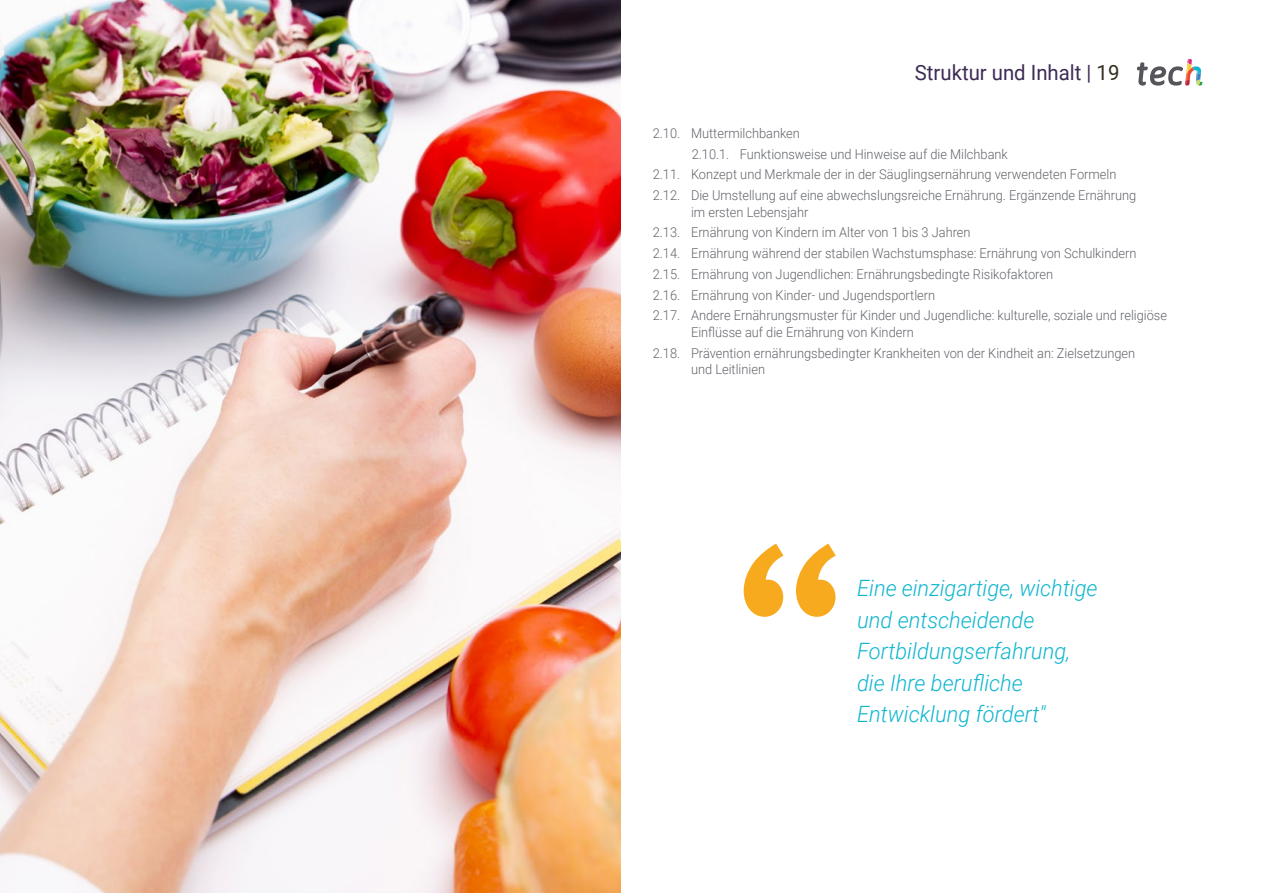
<style>
.page{position:relative;width:1263px;height:893px;background:#fff}
.page>*{position:absolute;margin:0;border:0;box-sizing:border-box;transform-origin:0 0}
.t1{font:italic 300 22.5px/31.5px "Roboto";color:#0fb6cf}
.t2{font:21px "Roboto";color:#3d2b56}
.t3{font:300 13.5px/20.7px "Roboto";color:#61646a;scale:.95 1}
.s1{color:#312e20}
</style>
<div class="page">
<img style="left:0;top:0;width:621px;height:893px">
<svg style="left:744px;top:544px;width:92px;height:73px"></svg>
<svg style="left:1137px;top:59px;width:65px;height:27px"></svg>
<h2 class="t2" style="left:915px;top:57px;width:206px">Struktur und Inhalt | <span class="s1">19</span></h2>
<p class="t3" style="left:653px;top:122px;width:156px">2.10. Muttermilchbanken</p>
<p class="t3" style="left:692px;top:143px;width:334px">2.10.1. Funktionsweise und Hinweise auf die Milchbank</p>
<p class="t3" style="left:653px;top:164px;width:489px">2.11. Konzept und Merkmale der in der Säuglingsernährung verwendeten Formeln</p>
<p class="t3" style="left:653px;top:184px;width:510px">2.12. Die Umstellung auf eine abwechslungsreiche Ernährung. Ergänzende Ernährung</p>
<p class="t3" style="left:653px;top:201px;width:543px;text-indent:38px">im ersten Lebensjahr<br>2.13. Ernährung von Kindern im Alter von 1 bis 3 Jahren<br>2.14. Ernährung während der stabilen Wachstumsphase: Ernährung von Schulkindern 2.15. Ernährung von Jugendlichen: Ernährungsbedingte Risikofaktoren<br>2.16. Ernährung von Kinder- und Jugendsportlern<br>2.17. Andere Ernährungsmuster für Kinder und Jugendliche: kulturelle, soziale und religiöse</p>
<p class="t3" style="left:653px;top:321px;width:509px;text-indent:38px">Einflüsse auf die Ernährung von Kindern<br>2.18. Prävention ernährungsbedingter Krankheiten von der Kindheit an: Zielsetzungen</p>
<p class="t3" style="left:691px;top:358px;width:79px">und Leitlinien</p>
<h1 class="t1" style="left:857px;top:571px;width:242px">Eine einzigartige, wichtige und entscheidende<br>Fortbildungserfahrung, die Ihre berufliche<br>Entwicklung fördert"</h1>
</div>
